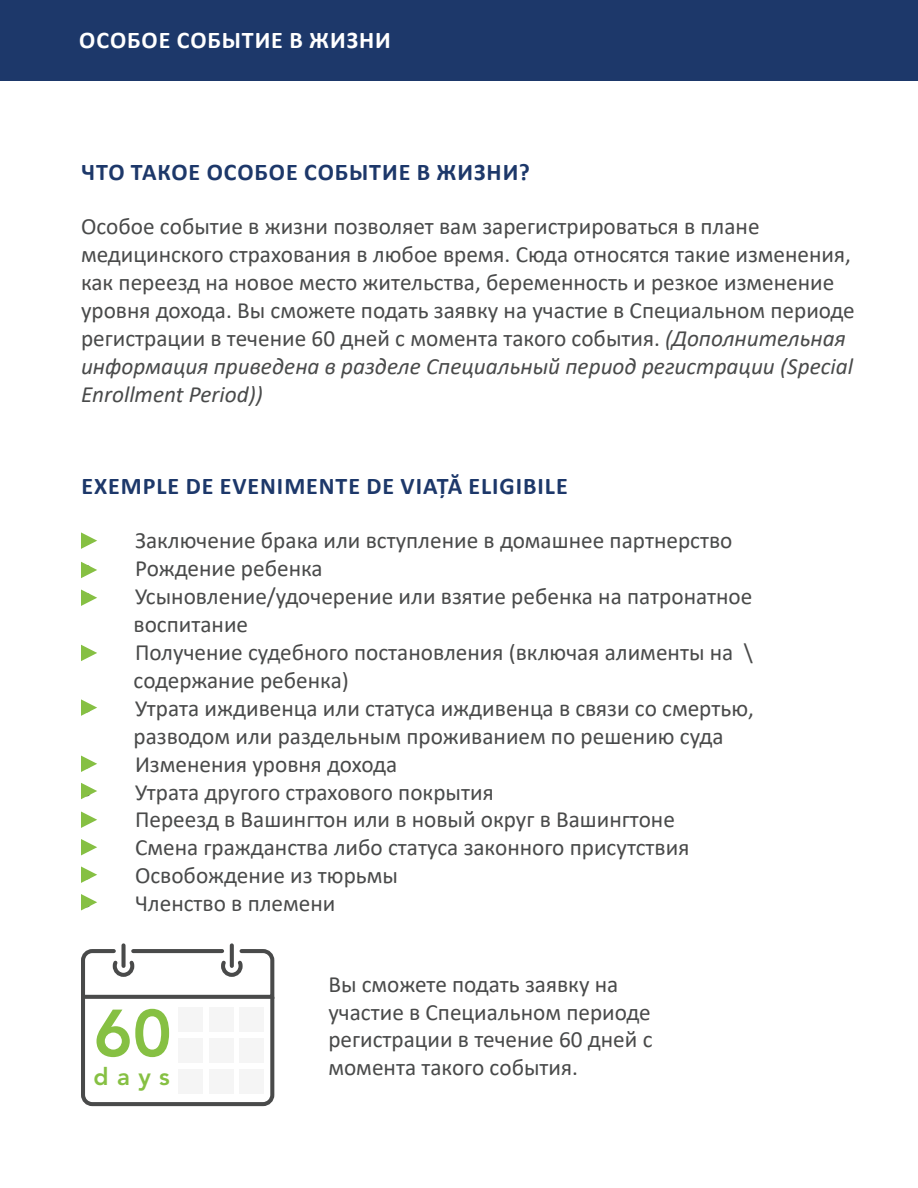
<style>
.page{position:relative;width:918px;height:1188px;background:#fff}
.page>*{position:absolute;margin:0;border:0;box-sizing:border-box;transform-origin:0 0}
.t1{font:800 66px "Avenir LT Std";color:#86c043}
.t2{font:700 24px "Calibri";letter-spacing:.04em;color:#1d386a}
.t3{font:700 24px "Calibri";letter-spacing:.04em;color:#fff}
.t4{font:800 24px "Avenir LT Std";color:#86c043}
.t5{font:23.25px/27.9px "Calibri";color:#494a4a}
.s1{font-style:italic}
</style>
<div class="page">
<div style="left:0;top:0;width:918px;height:81px;background:#1d386a"></div>
<svg style="left:81px;top:532px;width:16px;height:17px"></svg>
<svg style="left:81px;top:562px;width:16px;height:16px"></svg>
<svg style="left:81px;top:590px;width:16px;height:16px"></svg>
<svg style="left:81px;top:894px;width:16px;height:16px"></svg>
<svg style="left:81px;top:645px;width:16px;height:16px"></svg>
<svg style="left:81px;top:699px;width:16px;height:17px"></svg>
<svg style="left:81px;top:866px;width:16px;height:17px"></svg>
<svg style="left:81px;top:756px;width:16px;height:16px"></svg>
<svg style="left:81px;top:783px;width:16px;height:16px"></svg>
<svg style="left:81px;top:812px;width:16px;height:16px"></svg>
<svg style="left:81px;top:839px;width:16px;height:16px"></svg>
<svg style="left:81px;top:943px;width:194px;height:164px"></svg>
<div style="left:178px;top:1070px;width:24px;height:24px;background:#f5f5f5"></div>
<div style="left:210px;top:1070px;width:24px;height:24px;background:#f5f5f5"></div>
<div style="left:239px;top:1070px;width:24px;height:24px;background:#f5f5f5"></div>
<div style="left:178px;top:1039px;width:24px;height:24px;background:#f5f5f5"></div>
<div style="left:210px;top:1039px;width:24px;height:24px;background:#f5f5f5"></div>
<div style="left:239px;top:1039px;width:24px;height:24px;background:#f5f5f5"></div>
<div style="left:178px;top:1007px;width:24px;height:24px;background:#f5f5f5"></div>
<div style="left:210px;top:1007px;width:24px;height:24px;background:#f5f5f5"></div>
<div style="left:239px;top:1007px;width:24px;height:24px;background:#f5f5f5"></div>
<p class="t3" style="left:79px;top:23px;width:313px">ОСОБОЕ СОБЫТИЕ В ЖИЗНИ</p>
<p class="t2" style="left:81px;top:155px;width:450px">ЧТО ТАКОЕ ОСОБОЕ СОБЫТИЕ В ЖИЗНИ?</p>
<p class="t5" style="left:81px;top:212px;width:775px">Особое событие в жизни позволяет вам зарегистрироваться в плане медицинского страхования в любое время. Сюда относятся такие изменения, как переезд на новое место жительства, беременность и резкое изменение уровня дохода. Вы сможете подать заявку на участие в Специальном периоде регистрации в течение 60 дней с момента такого события. <span class="s1">(Дополнительная информация приведена в разделе Специальный период регистрации (Special Enrollment Period))</span></p>
<p class="t2" style="left:81px;top:469px;width:488px">EXEMPLE DE EVENIMENTE DE VIAȚĂ ELIGIBILE</p>
<p class="t5" style="left:81px;top:526px;width:653px">• Заключение брака или вступление в домашнее партнерство</p>
<p class="t5" style="left:81px;top:554px;width:243px">• Рождение ребенка</p>
<p class="t5" style="left:81px;top:582px;width:673px">• Усыновление/удочерение или взятие ребенка на патронатное</p>
<p class="t5" style="left:134px;top:610px;width:116px">воспитание</p>
<p class="t5" style="left:81px;top:638px;width:673px">• Получение судебного постановления (включая алименты на \</p>
<p class="t5" style="left:134px;top:666px;width:217px">содержание ребенка)</p>
<p class="t5" style="left:81px;top:694px;width:675px">• Утрата иждивенца или статуса иждивенца в связи со смертью,</p>
<p class="t5" style="left:134px;top:722px;width:591px">разводом или раздельным проживанием по решению суда</p>
<p class="t5" style="left:81px;top:749px;width:318px">• Изменения уровня дохода</p>
<p class="t5" style="left:81px;top:777px;width:414px">• Утрата другого страхового покрытия</p>
<p class="t5" style="left:81px;top:805px;width:595px">• Переезд в Вашингтон или в новый округ в Вашингтоне</p>
<p class="t5" style="left:81px;top:833px;width:610px">• Смена гражданства либо статуса законного присутствия</p>
<p class="t5" style="left:81px;top:861px;width:319px">• Освобождение из тюрьмы</p>
<p class="t5" style="left:81px;top:889px;width:256px">• Членство в племени</p>
<p class="t1" style="left:94px;top:994px;width:80px">60</p>
<p class="t4" style="left:94px;top:1063px;width:78px">days</p>
<p class="t5" style="left:328px;top:969px;width:326px">Вы сможете подать заявку на участие в Специальном периоде регистрации в течение 60 дней с момента такого события.</p>
</div>
